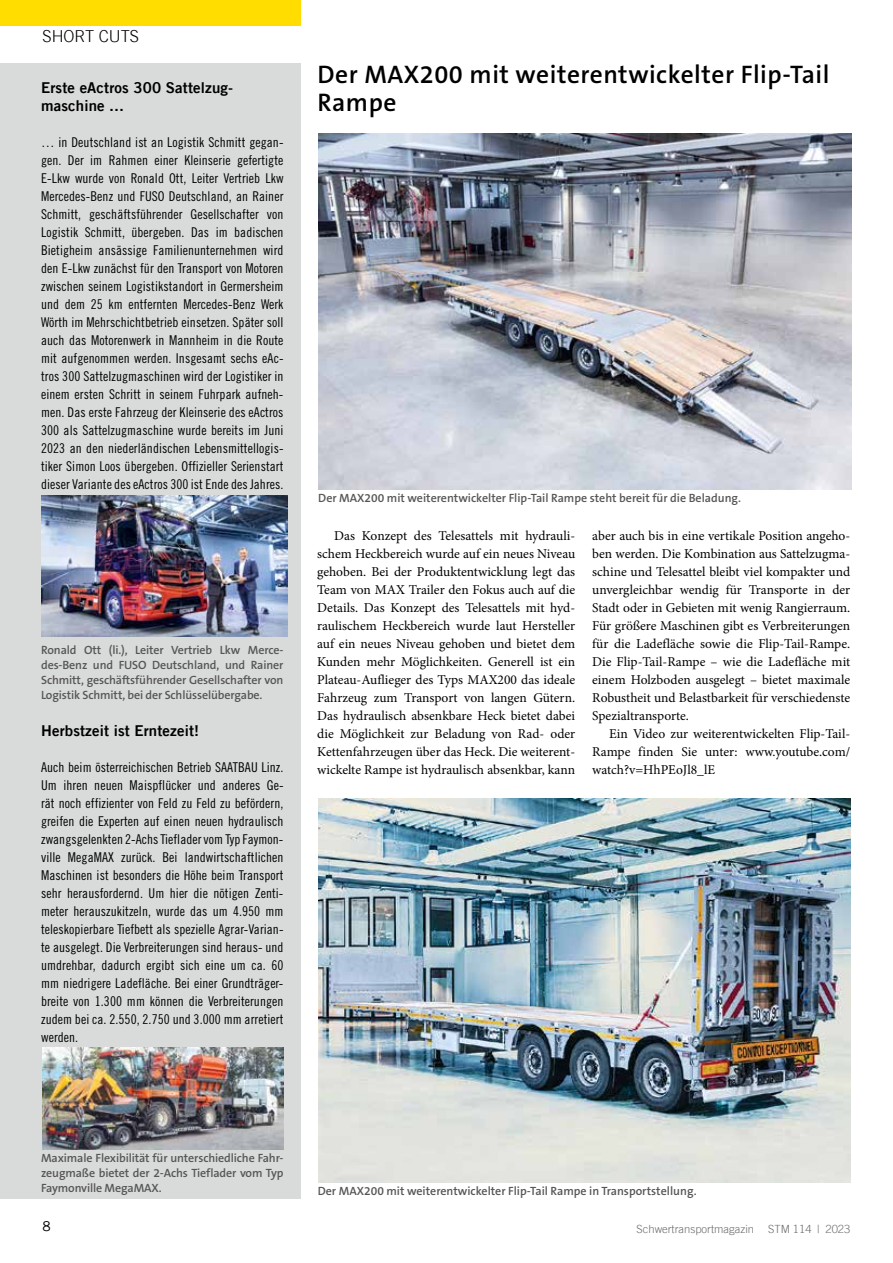
<style>
.page{position:relative;width:893px;height:1263px;background:#fff}
.page>*{position:absolute;margin:0;border:0;box-sizing:border-box;transform-origin:0 0}
.t1{font:600 25.5px/28.5px "The Sans B W6";letter-spacing:.02em;color:#000}
.t2{font:300 16.5px "Trade Gothic LT";color:#000}
.t3{font:15px/18px "Trade Gothic LT Bold Two";letter-spacing:.01em;color:#000}
.t4{font:13.5px/18px "Trade Gothic LT Std Cn 18";letter-spacing:.005em;color:#000;text-align:justify}
.t5{font:13.5px/18px "Minion Pro";color:#000;text-align:justify}
.t6{font:13.5px "Trade Gothic LT";color:#000}
.t7{font:600 12px/15px "The Sans B W6";letter-spacing:-.005em;color:#565655;text-align:justify}
.t8{font:300 11.25px "Trade Gothic LT";color:#6e6e6e}
</style>
<div class="page">
<div style="left:0;top:0;width:300px;height:26px;background:#fd0"></div>
<div style="left:0;top:64px;width:300px;height:1135px;background:#d9dada"></div>
<img style="left:318px;top:134px;width:533px;height:355px">
<img style="left:318px;top:799px;width:533px;height:383px">
<img style="left:41px;top:496px;width:247px;height:140px">
<img style="left:43px;top:1047px;width:240px;height:102px">
<p class="t2" style="left:43px;top:26px;width:98px">SHORT CUTS</p>
<p class="t3" style="left:41px;top:78px;width:194px">Erste eActros 300 Sattelzug&shy;maschine …</p>
<p class="t4" style="left:41px;top:133px;width:244px">… in Deutschland ist an Logistik Schmitt gegan&shy;gen. Der im Rahmen einer Kleinserie gefertigte E-Lkw wurde von Ronald Ott, Leiter Vertrieb Lkw Mercedes-Benz und FUSO Deutschland, an Rainer Schmitt, geschäftsführender Gesellschafter von Logistik Schmitt, übergeben. Das im badischen Bietigheim ansässige Familienunternehmen wird den E-Lkw zunächst für den Transport von Motoren zwischen seinem Logistikstandort in Germersheim und dem 25 km entfernten Mercedes-Benz Werk Wörth im Mehrschichtbetrieb einsetzen. Später soll auch das Motorenwerk in Mannheim in die Route mit aufgenommen werden. Insgesamt sechs eAc&shy;tros 300 Sattelzugmaschinen wird der Logistiker in einem ersten Schritt in seinem Fuhrpark aufneh&shy;men. Das erste Fahrzeug der Kleinserie des eActros 300 als Sattelzugmaschine wurde bereits im Juni 2023 an den niederländischen Lebensmittellogis&shy;tiker Simon Loos übergeben. Offizieller Serienstart dieser Variante des eActros 300 ist Ende des Jahres.</p>
<p class="t7" style="left:41px;top:642px;width:244px">Ronald Ott (li.), Leiter Vertrieb Lkw Merce&shy;des-Benz und FUSO Deutschland, und Rainer Schmitt, geschäftsführender Gesellschafter von Logistik Schmitt, bei der Schlüsselübergabe.</p>
<p class="t3" style="left:41px;top:721px;width:160px">Herbstzeit ist Erntezeit!</p>
<p class="t4" style="left:41px;top:758px;width:244px">Auch beim österreichischen Betrieb SAATBAU Linz.<br>Um ihren neuen Maispflücker und anderes Ge&shy;rät noch effizienter von Feld zu Feld zu befördern, greifen die Experten auf einen neuen hydraulisch zwangsgelenkten 2-Achs Tieflader vom Typ Faymon&shy;ville MegaMAX zurück. Bei landwirtschaftlichen Maschinen ist besonders die Höhe beim Transport sehr herausfordernd. Um hier die nötigen Zenti&shy;meter herauszukitzeln, wurde das um 4.950 mm teleskopierbare Tiefbett als spezielle Agrar-Varian&shy;te ausgelegt. Die Verbreiterungen sind heraus- und umdrehbar, dadurch ergibt sich eine um ca. 60 mm niedrigere Ladefläche. Bei einer Grundträger&shy;breite von 1.300 mm können die Verbreiterungen zudem bei ca. 2.550, 2.750 und 3.000 mm arretiert werden.</p>
<h1 class="t1" style="left:317px;top:60px;width:513px">Der MAX200 mit weiterentwickelter Flip-Tail<br>Rampe</h1>
<p class="t7" style="left:318px;top:491px;width:424px">Der MAX200 mit weiterentwickelter Flip-Tail Rampe steht bereit für die Beladung.</p>
<p class="t5" style="left:592px;top:527px;width:259px">aber auch bis in eine vertikale Position angeho&shy;ben werden. Die Kombination aus Sattelzugma&shy;schine und Telesattel bleibt viel kompakter und unvergleichbar wendig für Transporte in der Stadt oder in Gebieten mit wenig Rangierraum.<br>Für größere Maschinen gibt es Verbreiterungen für die Ladefläche sowie die Flip-Tail-Rampe.<br>Die Flip-Tail-Rampe – wie die Ladefläche mit einem Holzboden ausgelegt – bietet maximale Robustheit und Belastbarkeit für verschiedenste Spezialtransporte.</p>
<p class="t5" style="left:592px;top:725px;width:259px;text-indent:17px">Ein Video zur weiterentwickelten Flip-Tail-Rampe finden Sie unter: www.youtube.com/ watch?v=HhPEoJl8_lE</p>
<p class="t5" style="left:317px;top:527px;width:259px;text-indent:17px">Das Konzept des Telesattels mit hydrauli&shy;schem Heckbereich wurde auf ein neues Niveau gehoben. Bei der Produktentwicklung legt das Team von MAX Trailer den Fokus auch auf die Details. Das Konzept des Telesattels mit hyd&shy;raulischem Heckbereich wurde laut Hersteller auf ein neues Niveau gehoben und bietet dem Kunden mehr Möglichkeiten. Generell ist ein Plateau-Auflieger des Typs MAX200 das ideale Fahrzeug zum Transport von langen Gütern.<br>Das hydraulisch absenkbare Heck bietet dabei die Möglichkeit zur Beladung von Rad- oder Kettenfahrzeugen über das Heck. Die weiterent&shy;wickelte Rampe ist hydraulisch absenkbar, kann</p>
<p class="t7" style="left:41px;top:1150px;width:244px">Maximale Flexibilität für unterschiedliche Fahr&shy;zeugmaße bietet der 2-Achs Tieflader vom Typ Faymonville MegaMAX.</p>
<p class="t7" style="left:318px;top:1184px;width:380px">Der MAX200 mit weiterentwickelter Flip-Tail Rampe in Transportstellung.</p>
<p class="t6" style="left:43px;top:1218px;width:10px">8</p>
<p class="t8" style="left:637px;top:1222px;width:119px">Schwertransportmagazin</p>
<p class="t8" style="left:768px;top:1222px;width:84px">STM 114 | 2023</p>
</div>
